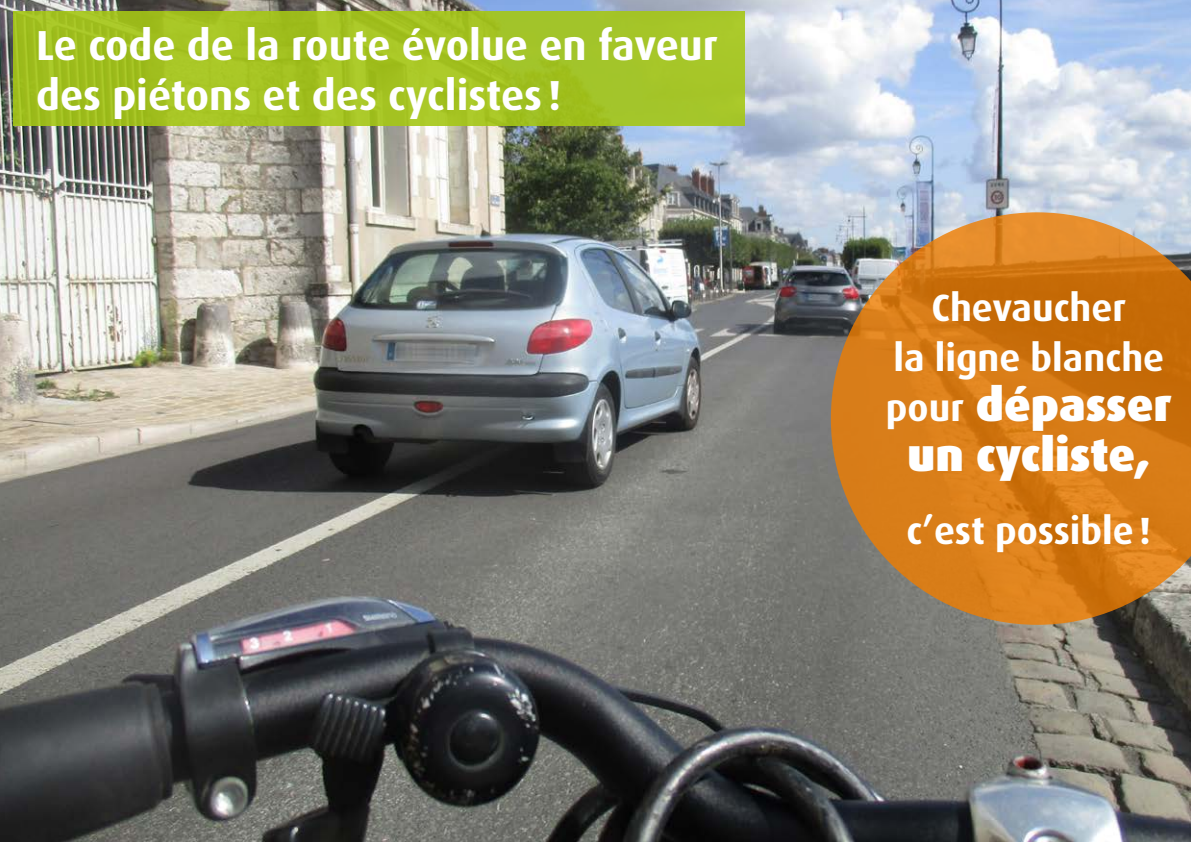
<style>
.page{position:relative;width:1191px;height:842px;background:#fff}
.page>*{position:absolute;margin:0;border:0;box-sizing:border-box;transform-origin:0 0}
.t1{font:900 46px/50px "Dax OT";color:#fff;text-align:center}
.t2{font:700 42px/50.4px "Dax OT";color:#fff}
.t3{font:700 38px/50px "Dax OT";color:#fff;text-align:center}
.s1{font-weight:700;font-size:38px}
</style>
<div class="page">
<img style="left:0;top:0;width:1191px;height:842px">
<svg style="left:831px;top:212px;width:360px;height:413px;background:#c97e2a"></svg>
<div style="left:13px;top:12px;width:731px;height:114px;background:#a4c425"></div>
<p class="t2" style="left:36px;top:20px;width:683px">Le code de la route évolue en faveur des piétons et des cyclistes !</p>
<p class="t3" style="left:893px;top:283px;width:272px">Chevaucher<br>la ligne blanche</p>
<p class="t1" style="left:886px;top:380px;width:287px"><span class="s1">pour</span> dépasser un cycliste,</p>
<p class="t3" style="left:906px;top:506px;width:246px">c’est possible!</p>
</div>
